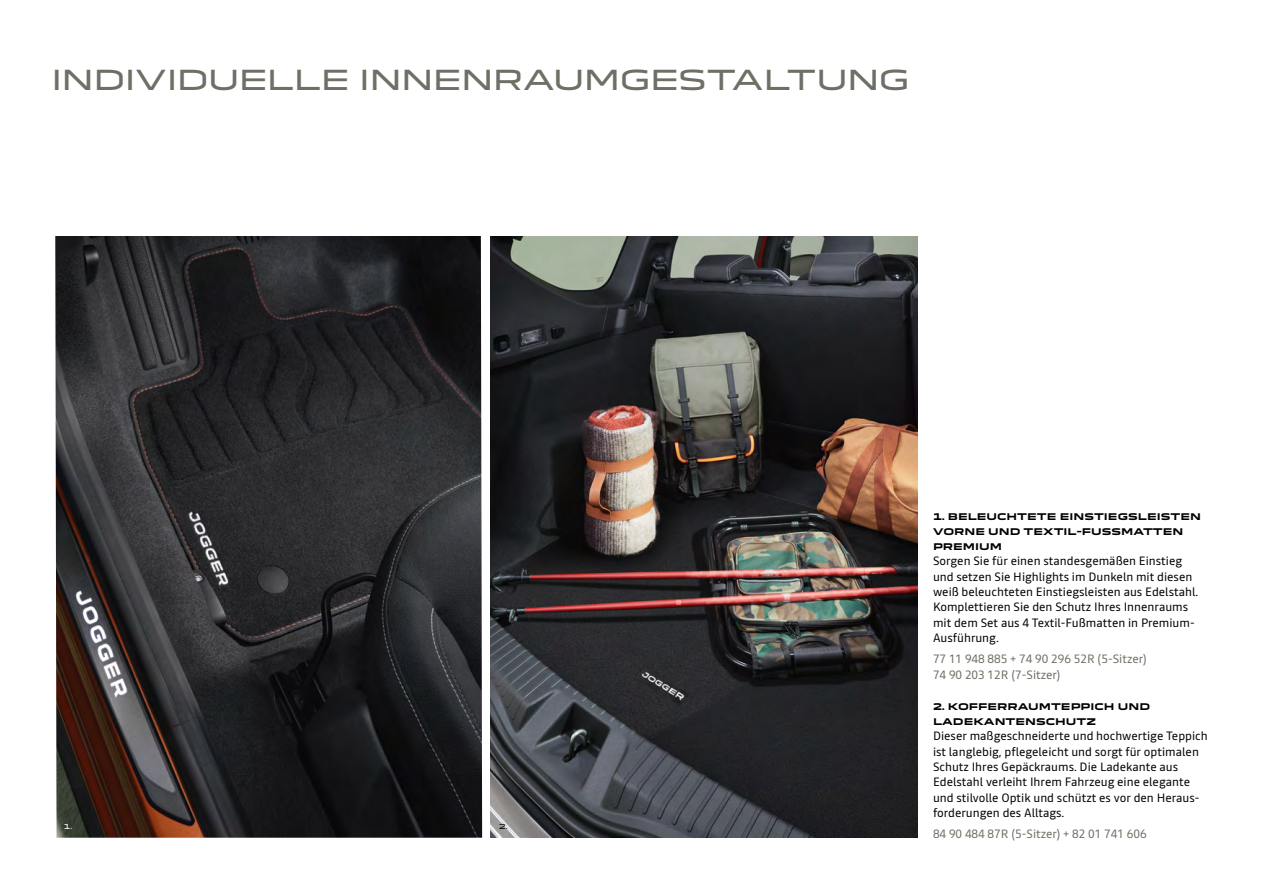
<style>
.page{position:relative;width:1263px;height:893px;background:#fff}
.page>*{position:absolute;margin:0;border:0;box-sizing:border-box;transform-origin:0 0}
.t1{font:27px "Dacia Block Extended";letter-spacing:-.05em;color:#6d7065}
.t2{font:12px/15.3px "Read";color:#000}
.t3{font:12px/16.5px "Read";color:#6d7065}
.t4{font:700 9px/15.3px "Dacia Block Extended";color:#000}
.t5{font:6.75px "Dacia Block Extended";color:#fff}
.t6{font:6.75px "Dacia Block Extended";color:#000}
</style>
<div class="page">
<img style="left:491px;top:236px;width:426px;height:602px">
<img style="left:55px;top:236px;width:427px;height:602px">
<h1 class="t1" style="left:51px;top:59px;width:860px">INDIVIDUELLE INNENRAUMGESTALTUNG</h1>
<p class="t5" style="left:64px;top:821px;width:10px">1.</p>
<p class="t6" style="left:499px;top:821px;width:10px">2.</p>
<p class="t4" style="left:933px;top:509px;width:269px">1. BELEUCHTETE EINSTIEGSLEISTEN<br>VORNE UND TEXTIL-FUSSMATTEN<br>PREMIUM</p>
<p class="t2" style="left:933px;top:554px;width:267px">Sorgen Sie für einen standesgemäßen Einstieg und setzen Sie Highlights im Dunkeln mit diesen weiß beleuchteten Einstiegsleisten aus Edelstahl.<br>Komplettieren Sie den Schutz Ihres Innenraums mit dem Set aus 4 Textil-Fußmatten in Premium-Ausführung.</p>
<p class="t3" style="left:933px;top:650px;width:215px">77 11 948 885 + 74 90 296 52R (5-Sitzer)<br>74 90 203 12R (7-Sitzer)</p>
<p class="t4" style="left:933px;top:699px;width:219px">2. KOFFERRAUMTEPPICH UND<br>LADEKANTENSCHUTZ</p>
<p class="t2" style="left:933px;top:729px;width:276px">Dieser maßgeschneiderte und hochwertige Teppich ist langlebig, pflegeleicht und sorgt für optimalen Schutz Ihres Gepäckraums. Die Ladekante aus Edelstahl verleiht Ihrem Fahrzeug eine elegante und stilvolle Optik und schützt es vor den Heraus&shy;forderungen des Alltags.</p>
<p class="t3" style="left:933px;top:825px;width:215px">84 90 484 87R (5-Sitzer) + 82 01 741 606</p>
</div>
